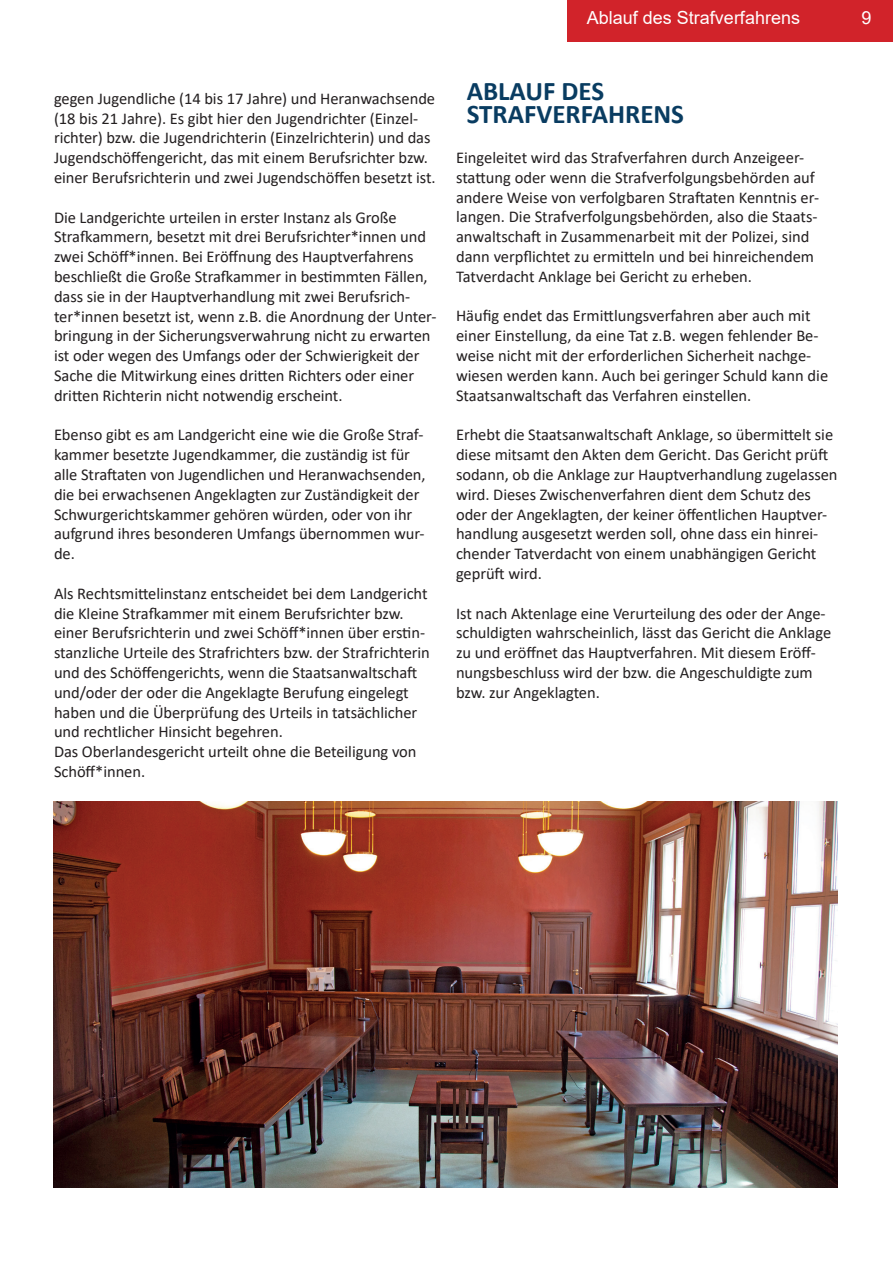
<style>
.page{position:relative;width:893px;height:1263px;background:#fff}
.page>*{position:absolute;margin:0;border:0;box-sizing:border-box;transform-origin:0 0}
.t1{font:700 27px/23.4px "Calibri";color:#093c61}
.t2{font:18px "Arial";color:#fff}
.t3{font:16.5px/19.8px "Calibri";letter-spacing:-.005em;color:#231f20}
</style>
<div class="page">
<div style="left:567px;top:0;width:326px;height:41px;background:#d1232a"></div>
<img style="left:53px;top:801px;width:785px;height:386px">
<p class="t2" style="left:587px;top:5px;width:215px">Ablauf des Strafverfahrens</p>
<p class="t2" style="left:862px;top:5px;width:12px">9</p>
<p class="t3" style="left:54px;top:88px;width:383px">gegen Jugendliche (14 bis 17 Jahre) und Heranwachsende (18 bis 21 Jahre). Es gibt hier den Jugendrichter (Einzel&shy;richter) bzw. die Jugendrichterin (Einzelrichterin) und das Jugendschöffengericht, das mit einem Berufsrichter bzw. einer Berufsrichterin und zwei Jugendschöffen besetzt ist.</p>
<p class="t3" style="left:54px;top:207px;width:384px">Die Landgerichte urteilen in erster Instanz als Große Strafkammern, besetzt mit drei Berufsrichter*innen und zwei Schöff*innen. Bei Eröffnung des Hauptverfahrens beschließt die Große Strafkammer in bestimmten Fällen, dass sie in der Hauptverhandlung mit zwei Berufsrich&shy;ter*innen besetzt ist, wenn z.B. die Anordnung der Unter&shy;bringung in der Sicherungsverwahrung nicht zu erwarten ist oder wegen des Umfangs oder der Schwierigkeit der Sache die Mitwirkung eines dritten Richters oder einer dritten Richterin nicht notwendig erscheint.</p>
<p class="t3" style="left:54px;top:425px;width:373px">Ebenso gibt es am Landgericht eine wie die Große Straf&shy;kammer besetzte Jugendkammer, die zuständig ist für alle Straftaten von Jugendlichen und Heranwachsenden, die bei erwachsenen Angeklagten zur Zuständigkeit der Schwurgerichtskammer gehören würden, oder von ihr aufgrund ihres besonderen Umfangs übernommen wur&shy;de.</p>
<p class="t3" style="left:54px;top:583px;width:377px">Als Rechtsmittelinstanz entscheidet bei dem Landgericht die Kleine Strafkammer mit einem Berufsrichter bzw. einer Berufsrichterin und zwei Schöff*innen über erstin&shy;stanzliche Urteile des Strafrichters bzw. der Strafrichterin und des Schöffengerichts, wenn die Staatsanwaltschaft und/oder der oder die Angeklagte Berufung eingelegt haben und die Überprüfung des Urteils in tatsächlicher und rechtlicher Hinsicht begehren.<br>Das Oberlandesgericht urteilt ohne die Beteiligung von Schöff*innen.</p>
<h1 class="t1" style="left:467px;top:79px;width:219px">ABLAUF DES<br>STRAFVERFAHRENS</h1>
<p class="t3" style="left:456px;top:147px;width:365px">Eingeleitet wird das Strafverfahren durch Anzeigeer&shy;stattung oder wenn die Strafverfolgungsbehörden auf andere Weise von verfolgbaren Straftaten Kenntnis er&shy;langen. Die Strafverfolgungsbehörden, also die Staats&shy;anwaltschaft in Zusammenarbeit mit der Polizei, sind dann verpflichtet zu ermitteln und bei hinreichendem Tatverdacht Anklage bei Gericht zu erheben.</p>
<p class="t3" style="left:456px;top:306px;width:374px">Häufig endet das Ermittlungsverfahren aber auch mit einer Einstellung, da eine Tat z.B. wegen fehlender Be&shy;weise nicht mit der erforderlichen Sicherheit nachge&shy;wiesen werden kann. Auch bei geringer Schuld kann die Staatsanwaltschaft das Verfahren einstellen.</p>
<p class="t3" style="left:456px;top:424px;width:383px">Erhebt die Staatsanwaltschaft Anklage, so übermittelt sie diese mitsamt den Akten dem Gericht. Das Gericht prüft sodann, ob die Anklage zur Hauptverhandlung zugelassen wird. Dieses Zwischenverfahren dient dem Schutz des oder der Angeklagten, der keiner öffentlichen Hauptver&shy;handlung ausgesetzt werden soll, ohne dass ein hinrei&shy;chender Tatverdacht von einem unabhängigen Gericht geprüft wird.</p>
<p class="t3" style="left:456px;top:603px;width:377px">Ist nach Aktenlage eine Verurteilung des oder der Ange&shy;schuldigten wahrscheinlich, lässt das Gericht die Anklage zu und eröffnet das Hauptverfahren. Mit diesem Eröff&shy;nungsbeschluss wird der bzw. die Angeschuldigte zum bzw. zur Angeklagten.</p>
</div>
